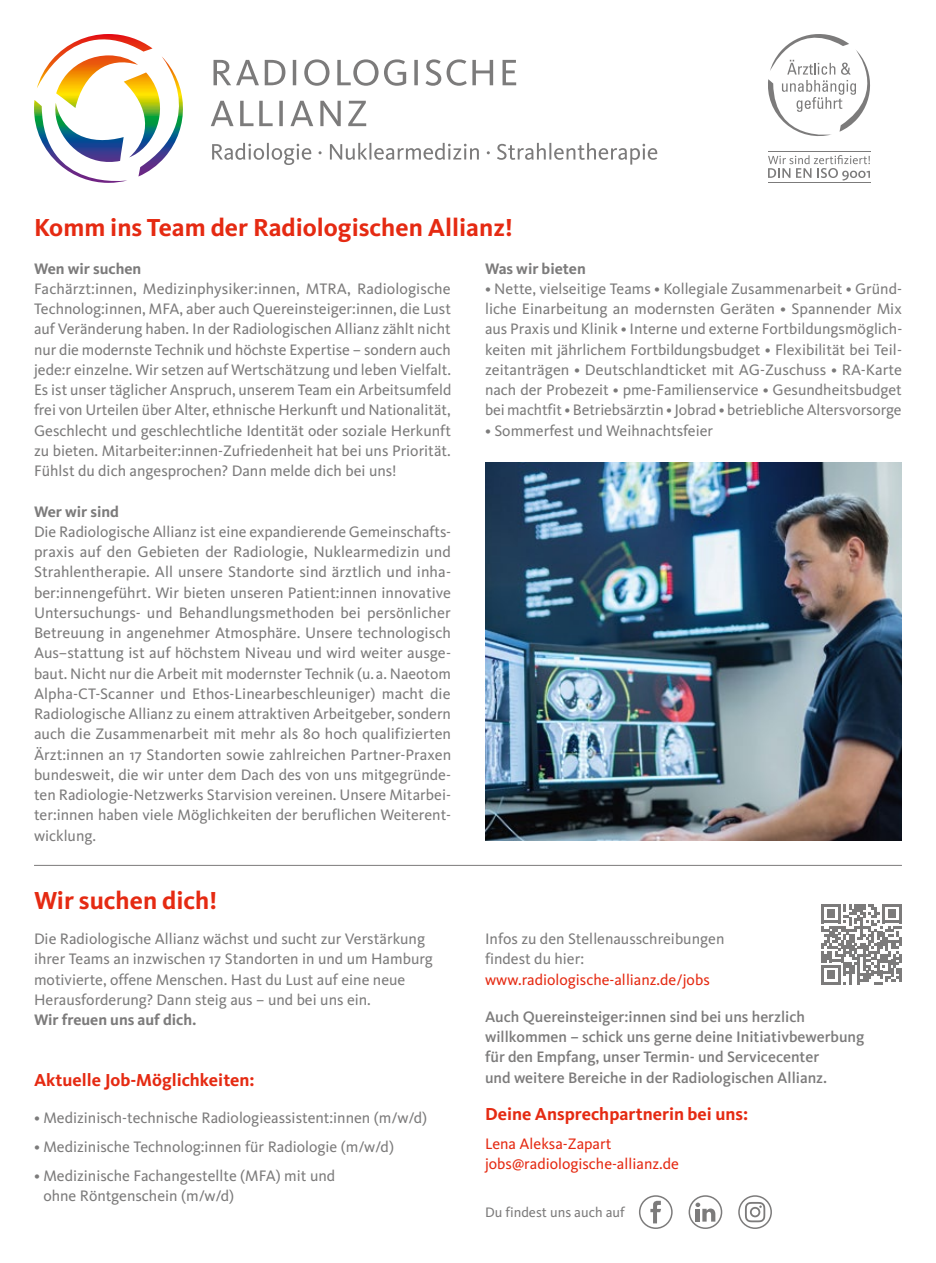
<style>
.page{position:relative;width:936px;height:1263px;background:#fff}
.page>*{position:absolute;margin:0;border:0;box-sizing:border-box;transform-origin:0 0}
.t1{font:700 25.5px "Kievit OT";color:#e52a12}
.t2{font:700 18px "Kievit OT";color:#e52a12}
.t3{font:15.75px/20.2px "Kievit OT";color:#7c7b7b}
.t4{font:500 15.75px/20.2px "Kievit OT";color:#7c7b7b}
.t5{font:15.75px/20.2px "Kievit OT";color:#e52a12}
.t6{font:700 15.75px "Kievit OT";color:#7c7b7b}
.t7{font:14.25px "Kievit OT";color:#7c7b7b}
</style>
<div class="page">
<img style="left:485px;top:462px;width:416px;height:378px">
<svg style="left:34px;top:34px;width:623px;height:149px"></svg>
<svg style="left:768px;top:155px;width:101px;height:26px"></svg>
<hr style="left:767px;top:151px;width:103px;height:1px;background:#7c7b7b">
<hr style="left:767px;top:182px;width:103px;height:1px;background:#7c7b7b">
<svg style="left:768px;top:34px;width:102px;height:102px"></svg>
<svg style="left:650px;top:1201px;width:11px;height:22px"></svg>
<div style="left:639px;top:1195px;width:33px;height:34px;border:2px solid #7c7b7b;border-radius:50%"></div>
<svg style="left:695px;top:1202px;width:20px;height:19px"></svg>
<div style="left:688px;top:1195px;width:34px;height:34px;border:2px solid #7c7b7b;border-radius:50%"></div>
<svg style="left:745px;top:1202px;width:20px;height:20px"></svg>
<div style="left:738px;top:1195px;width:34px;height:34px;border:2px solid #7c7b7b;border-radius:50%"></div>
<svg style="left:821px;top:904px;width:80px;height:80px"></svg>
<hr style="left:34px;top:865px;width:867px;height:1px;background:#7c7b7b">
<h1 class="t1" style="left:34px;top:212px;width:480px">Komm ins Team der Radiologischen Allianz!</h1>
<p class="t6" style="left:34px;top:259px;width:109px">Wen wir suchen</p>
<p class="t3" style="left:34px;top:278px;width:419px;text-align:justify">Fachärzt:innen, Medizinphysiker:innen, MTRA, Radiologische Technolog:innen, MFA, aber auch Quereinsteiger:innen, die Lust auf Veränderung haben. In der Radiologischen Allianz zählt nicht nur die modernste Technik und höchste Expertise – sondern auch jede:r einzelne. Wir setzen auf Wertschätzung und leben Vielfalt.<br>Es ist unser täglicher Anspruch, unserem Team ein Arbeitsumfeld frei von Urteilen über Alter, ethnische Herkunft und Nationalität, Geschlecht und geschlechtliche Identität oder soziale Herkunft zu bieten. Mitarbeiter:innen-Zufriedenheit hat bei uns Priorität.<br>Fühlst du dich angesprochen? Dann melde dich bei uns!</p>
<p class="t6" style="left:34px;top:502px;width:86px">Wer wir sind</p>
<p class="t3" style="left:34px;top:521px;width:418px;text-align:justify">Die Radiologische Allianz ist eine expandierende Gemeinschafts&shy;praxis auf den Gebieten der Radiologie, Nuklearmedizin und Strahlentherapie. All unsere Standorte sind ärztlich und inha&shy;ber:innengeführt. Wir bieten unseren Patient:innen innovative Untersuchungs- und Behandlungsmethoden bei persönlicher Betreuung in angenehmer Atmosphäre. Unsere technologisch Aus–stattung ist auf höchstem Niveau und wird weiter ausge&shy;baut. Nicht nur die Arbeit mit modernster Technik (u.a. Naeotom Alpha-CT-Scanner und Ethos-Linearbeschleuniger) macht die Radiologische Allianz zu einem attraktiven Arbeitgeber, sondern auch die Zusammenarbeit mit mehr als 80 hoch qualifizierten Ärzt:innen an 17 Standorten sowie zahlreichen Partner-Praxen bundesweit, die wir unter dem Dach des von uns mitgegründe&shy;ten Radiologie-Netzwerks Starvision vereinen. Unsere Mitarbei&shy;ter:innen haben viele Möglichkeiten der beruflichen Weiterent&shy;wicklung.</p>
<p class="t6" style="left:485px;top:259px;width:102px">Was wir bieten</p>
<p class="t3" style="left:485px;top:278px;width:419px;text-align:justify">• Nette, vielseitige Teams • Kollegiale Zusammenarbeit • Gründ&shy;liche Einarbeitung an modernsten Geräten • Spannender Mix aus Praxis und Klinik • Interne und externe Fortbildungsmöglich&shy;keiten mit jährlichem Fortbildungsbudget • Flexibilität bei Teil&shy;zeitanträgen • Deutschlandticket mit AG-Zuschuss • RA-Karte nach der Probezeit • pme-Familienservice • Gesundheitsbudget bei machtfit • Betriebsärztin • Jobrad • betriebliche Altersvorsorge</p>
<p class="t3" style="left:485px;top:420px;width:230px">• Sommerfest und Weihnachtsfeier</p>
<h1 class="t1" style="left:34px;top:885px;width:185px">Wir suchen dich!</h1>
<p class="t3" style="left:34px;top:928px;width:400px">Die Radiologische Allianz wächst und sucht zur Verstärkung ihrer Teams an inzwischen 17 Standorten in und um Hamburg motivierte, offene Menschen. Hast du Lust auf eine neue Herausforderung? Dann steig aus – und bei uns ein.</p>
<p class="t6" style="left:34px;top:1010px;width:164px">Wir freuen uns auf dich.</p>
<p class="t2" style="left:34px;top:1069px;width:222px">Aktuelle Job-Möglichkeiten:</p>
<p class="t3" style="left:34px;top:1107px;width:394px">• Medizinisch-technische Radiologieassistent:innen (m/w/d)</p>
<p class="t3" style="left:34px;top:1136px;width:361px">• Medizinische Technolog:innen für Radiologie (m/w/d)</p>
<p class="t3" style="left:43px;top:1165px;width:293px;text-indent:-9px">• Medizinische Fachangestellte (MFA) mit und ohne Röntgenschein (m/w/d)</p>
<p class="t3" style="left:485px;top:928px;width:241px">Infos zu den Stellenausschreibungen findest du hier:</p>
<p class="t5" style="left:485px;top:969px;width:226px">www.radiologische-allianz.de/jobs</p>
<p class="t4" style="left:485px;top:1006px;width:381px">Auch Quereinsteiger:innen sind bei uns herzlich willkommen – schick uns gerne deine Initiativbewerbung für den Empfang, unser Termin- und Servicecenter<br>und weitere Bereiche in der Radiologischen Allianz.</p>
<p class="t2" style="left:485px;top:1103px;width:265px">Deine Ansprechpartnerin bei uns:</p>
<p class="t5" style="left:485px;top:1133px;width:195px">Lena Aleksa-Zapart jobs@radiologische-allianz.de</p>
<p class="t7" style="left:485px;top:1203px;width:141px">Du findest uns auch auf</p>
</div>
